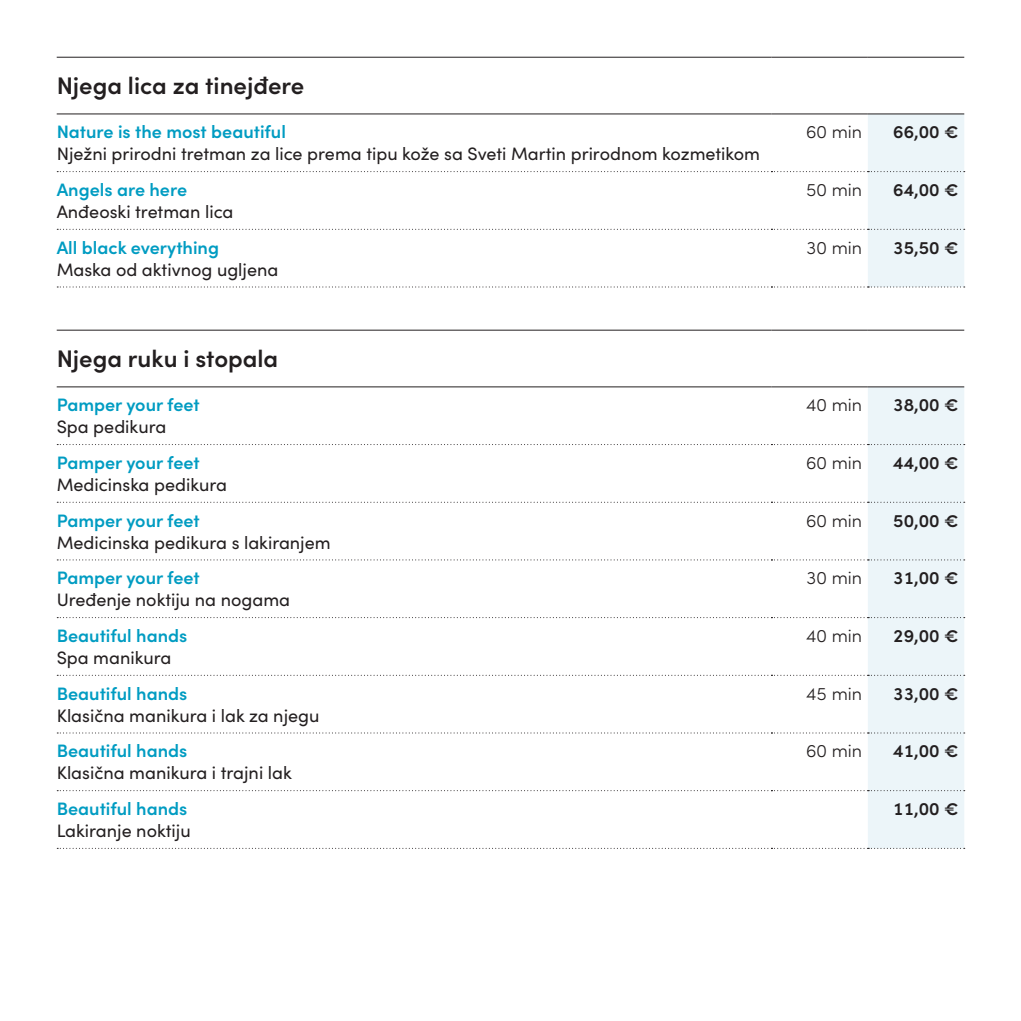
<style>
.page{position:relative;width:1021px;height:1021px;background:#fff}
.page>*{position:absolute;margin:0;border:0;box-sizing:border-box;transform-origin:0 0}
.MEDnaslov{font:600 24px "Sofia Pro";color:#231f20}
.tabela{font:18px "Sofia Pro";color:#231f20}
.postavka{font:600 18px "Sofia Pro";color:#009cc2}
.cena{font:600 18px "Sofia Pro";color:#231f20}
.minute{font:300 18px "Sofia Pro";color:#231f20}
</style>
<div class="page">
<hr style="left:57px;top:57px;width:714px;height:1px;background:#231f20">
<hr style="left:771px;top:57px;width:96px;height:1px;background:#231f20">
<hr style="left:867px;top:57px;width:97px;height:1px;background:#231f20">
<hr style="left:57px;top:113px;width:714px;height:1px;background:#231f20">
<hr style="left:771px;top:113px;width:96px;height:1px;background:#231f20">
<hr style="left:867px;top:113px;width:97px;height:1px;background:#231f20">
<svg style="left:57px;top:114px;width:907px;height:173px"></svg>
<div style="left:867px;top:387px;width:97px;height:460px;background:#ecf5f9"></div>
<hr style="left:57px;top:329px;width:714px;height:1px;background:#231f20">
<hr style="left:771px;top:329px;width:96px;height:1px;background:#231f20">
<hr style="left:867px;top:329px;width:97px;height:1px;background:#231f20">
<hr style="left:57px;top:386px;width:714px;height:1px;background:#231f20">
<hr style="left:771px;top:386px;width:96px;height:1px;background:#231f20">
<hr style="left:867px;top:386px;width:97px;height:1px;background:#231f20">
<svg style="left:57px;top:444px;width:907px;height:1px"></svg>
<svg style="left:57px;top:501px;width:907px;height:1px"></svg>
<svg style="left:57px;top:559px;width:907px;height:1px"></svg>
<svg style="left:57px;top:617px;width:907px;height:1px"></svg>
<svg style="left:57px;top:674px;width:907px;height:1px"></svg>
<svg style="left:57px;top:732px;width:907px;height:1px"></svg>
<svg style="left:57px;top:790px;width:907px;height:1px"></svg>
<svg style="left:57px;top:847px;width:907px;height:1px"></svg>
<p class="MEDnaslov" style="left:57px;top:68px;width:249px">Njega lica za tinejđere</p>
<p class="postavka" style="left:57px;top:118px;width:231px">Nature is the most beautiful</p>
<p class="tabela" style="left:57px;top:141px;width:705px">Nježni prirodni tretman za lice prema tipu kože sa Sveti Martin prirodnom kozmetikom</p>
<p class="minute" style="left:806px;top:119px;width:58px">60 min</p>
<p class="cena" style="left:893px;top:118px;width:67px">66,00 €</p>
<p class="postavka" style="left:57px;top:176px;width:132px">Angels are here</p>
<p class="tabela" style="left:57px;top:198px;width:178px">Anđeoski tretman lica</p>
<p class="minute" style="left:806px;top:177px;width:58px">50 min</p>
<p class="cena" style="left:893px;top:176px;width:67px">64,00 €</p>
<p class="postavka" style="left:57px;top:234px;width:164px">All black everything</p>
<p class="tabela" style="left:57px;top:256px;width:223px">Maska od aktivnog ugljena</p>
<p class="minute" style="left:806px;top:234px;width:58px">30 min</p>
<p class="cena" style="left:893px;top:234px;width:67px">35,50 €</p>
<p class="MEDnaslov" style="left:57px;top:340px;width:223px">Njega ruku i stopala</p>
<p class="postavka" style="left:57px;top:391px;width:145px">Pamper your feet</p>
<p class="tabela" style="left:57px;top:414px;width:111px">Spa pedikura</p>
<p class="minute" style="left:806px;top:392px;width:58px">40 min</p>
<p class="cena" style="left:893px;top:391px;width:67px">38,00 €</p>
<p class="postavka" style="left:57px;top:449px;width:145px">Pamper your feet</p>
<p class="tabela" style="left:57px;top:471px;width:172px">Medicinska pedikura</p>
<p class="minute" style="left:806px;top:449px;width:58px">60 min</p>
<p class="cena" style="left:893px;top:449px;width:67px">44,00 €</p>
<p class="postavka" style="left:57px;top:506px;width:145px">Pamper your feet</p>
<p class="tabela" style="left:57px;top:529px;width:275px">Medicinska pedikura s lakiranjem</p>
<p class="minute" style="left:806px;top:507px;width:58px">60 min</p>
<p class="cena" style="left:893px;top:506px;width:67px">50,00 €</p>
<p class="postavka" style="left:57px;top:564px;width:145px">Pamper your feet</p>
<p class="tabela" style="left:57px;top:587px;width:235px">Uređenje noktiju na nogama</p>
<p class="minute" style="left:806px;top:565px;width:58px">30 min</p>
<p class="cena" style="left:893px;top:564px;width:67px">31,00 €</p>
<p class="postavka" style="left:57px;top:622px;width:132px">Beautiful hands</p>
<p class="tabela" style="left:57px;top:644px;width:116px">Spa manikura</p>
<p class="minute" style="left:806px;top:622px;width:58px">40 min</p>
<p class="cena" style="left:893px;top:622px;width:67px">29,00 €</p>
<p class="postavka" style="left:57px;top:679px;width:132px">Beautiful hands</p>
<p class="tabela" style="left:57px;top:702px;width:264px">Klasična manikura i lak za njegu</p>
<p class="minute" style="left:806px;top:680px;width:58px">45 min</p>
<p class="cena" style="left:893px;top:679px;width:67px">33,00 €</p>
<p class="postavka" style="left:57px;top:737px;width:132px">Beautiful hands</p>
<p class="tabela" style="left:57px;top:759px;width:236px">Klasična manikura i trajni lak</p>
<p class="minute" style="left:806px;top:738px;width:58px">60 min</p>
<p class="cena" style="left:893px;top:737px;width:67px">41,00 €</p>
<p class="postavka" style="left:57px;top:795px;width:132px">Beautiful hands</p>
<p class="tabela" style="left:57px;top:817px;width:135px">Lakiranje noktiju</p>
<p class="cena" style="left:893px;top:795px;width:67px">11,00 €</p>
</div>
